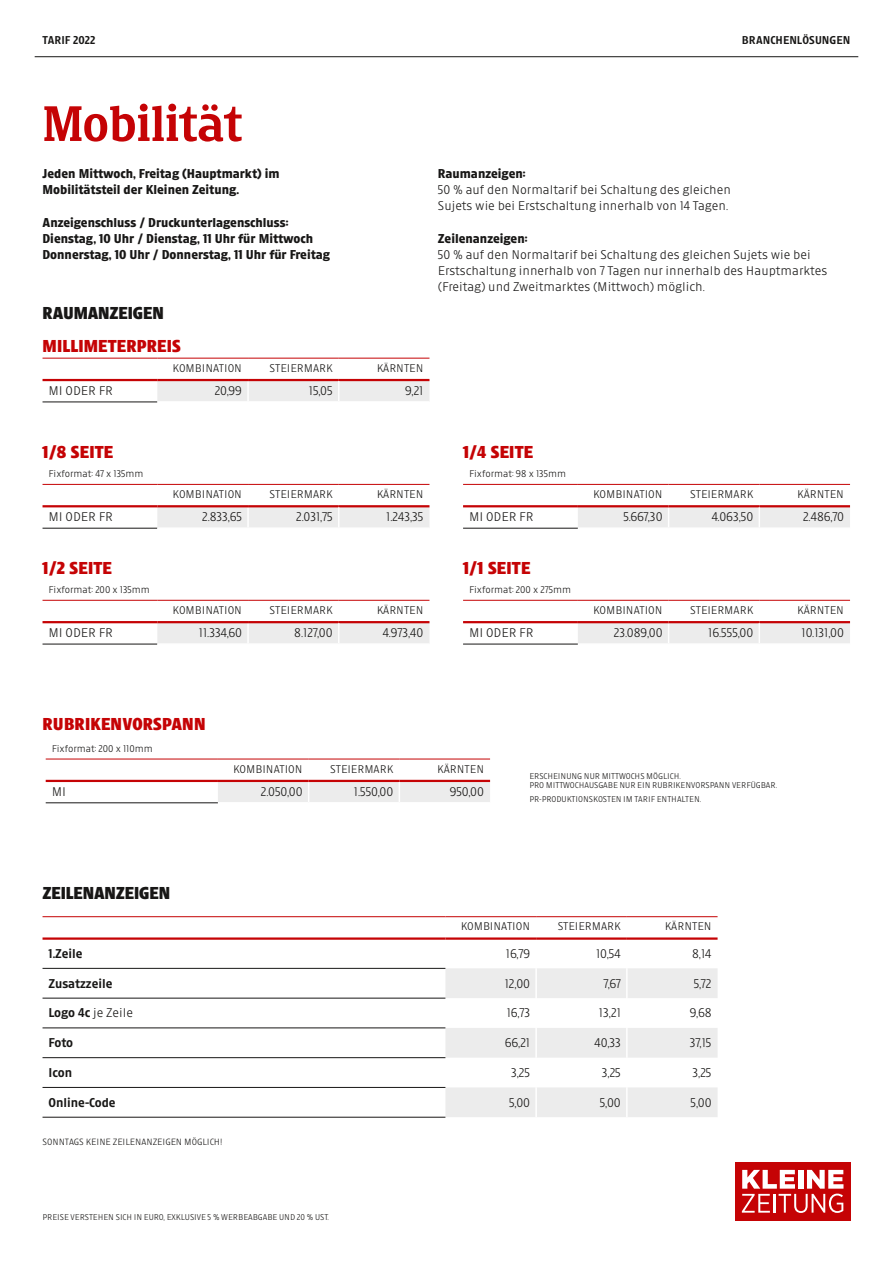
<style>
.page{position:relative;width:893px;height:1263px;background:#fff}
.page>*{position:absolute;margin:0;border:0;box-sizing:border-box;transform-origin:0 0}
.t1{font:500 52.5px "Kleine Titel";letter-spacing:-.005em;color:#c50305}
.t2{font:900 18px "Kleine Sans";letter-spacing:.01em;color:#c50305}
.t3{font:900 18px "Kleine Sans";letter-spacing:-.005em;color:#181716}
.t4{font:300 13.5px/16.2px "Kleine Sans";color:#181716}
.t5{font:700 13.5px/16.2px "Kleine Sans";color:#181716}
.t6{font:500 13.5px "Kleine Sans";color:#181716}
.t7{font:300 12px "Kleine Sans";color:#181716}
.t8{font:500 12px "Kleine Sans";letter-spacing:.005em;color:#181716}
.t9{font:300 10.5px "Kleine Sans";color:#181716}
.t10{font:300 9.75px "Kleine Sans";color:#181716}
.t11{font:300 9px/9px "Kleine Sans";color:#181716}
.s1{font-weight:500}
</style>
<div class="page">
<div style="left:735px;top:1162px;width:115px;height:58px;background:#c50305"></div>
<svg style="left:742px;top:1170px;width:101px;height:43px"></svg>
<hr style="left:43px;top:528px;width:114px;height:1px;background:#181716">
<hr style="left:43px;top:505px;width:114px;height:2px;background:#c50305">
<hr style="left:43px;top:484px;width:114px;height:1px;background:#c50305">
<svg style="left:157px;top:484px;width:272px;height:44px"></svg>
<hr style="left:43px;top:644px;width:114px;height:1px;background:#181716">
<hr style="left:43px;top:621px;width:114px;height:2px;background:#c50305">
<hr style="left:43px;top:600px;width:114px;height:1px;background:#c50305">
<svg style="left:157px;top:600px;width:272px;height:44px"></svg>
<hr style="left:463px;top:528px;width:115px;height:1px;background:#181716">
<hr style="left:463px;top:505px;width:115px;height:2px;background:#c50305">
<hr style="left:463px;top:484px;width:115px;height:1px;background:#c50305">
<svg style="left:578px;top:484px;width:272px;height:43px"></svg>
<hr style="left:463px;top:644px;width:115px;height:1px;background:#181716">
<hr style="left:463px;top:621px;width:115px;height:2px;background:#c50305">
<hr style="left:463px;top:600px;width:115px;height:1px;background:#c50305">
<svg style="left:578px;top:600px;width:272px;height:43px"></svg>
<svg style="left:46px;top:759px;width:444px;height:44px"></svg>
<svg style="left:43px;top:917px;width:675px;height:200px"></svg>
<svg style="left:445px;top:968px;width:273px;height:149px"></svg>
<hr style="left:43px;top:968px;width:402px;height:1px;background:#181716">
<hr style="left:43px;top:998px;width:402px;height:1px;background:#181716">
<hr style="left:43px;top:1028px;width:402px;height:1px;background:#181716">
<hr style="left:43px;top:1057px;width:402px;height:1px;background:#181716">
<hr style="left:43px;top:1087px;width:402px;height:1px;background:#181716">
<hr style="left:43px;top:1117px;width:402px;height:1px;background:#181716">
<hr style="left:535px;top:917px;width:2px;height:20px;background:#fff">
<hr style="left:535px;top:940px;width:2px;height:28px;background:#fff">
<hr style="left:535px;top:968px;width:2px;height:30px;background:#fff">
<hr style="left:535px;top:998px;width:2px;height:30px;background:#fff">
<hr style="left:535px;top:1028px;width:2px;height:30px;background:#fff">
<hr style="left:535px;top:1058px;width:2px;height:29px;background:#fff">
<hr style="left:535px;top:1087px;width:2px;height:30px;background:#fff">
<hr style="left:43px;top:916px;width:402px;height:1px;background:#c50305">
<hr style="left:445px;top:916px;width:91px;height:1px;background:#c50305">
<hr style="left:536px;top:916px;width:91px;height:1px;background:#c50305">
<hr style="left:627px;top:916px;width:91px;height:1px;background:#c50305">
<hr style="left:626px;top:940px;width:2px;height:28px;background:#fff">
<hr style="left:626px;top:968px;width:2px;height:30px;background:#fff">
<hr style="left:626px;top:998px;width:2px;height:30px;background:#fff">
<hr style="left:626px;top:1028px;width:2px;height:30px;background:#fff">
<hr style="left:626px;top:1058px;width:2px;height:29px;background:#fff">
<hr style="left:626px;top:1087px;width:2px;height:30px;background:#fff">
<hr style="left:43px;top:937px;width:402px;height:3px;background:#c50305">
<hr style="left:445px;top:937px;width:91px;height:3px;background:#c50305">
<hr style="left:536px;top:937px;width:91px;height:3px;background:#c50305">
<hr style="left:627px;top:937px;width:91px;height:3px;background:#c50305">
<hr style="left:35px;top:56px;width:823px;height:1px;background:#181716">
<hr style="left:43px;top:402px;width:114px;height:1px;background:#181716">
<hr style="left:43px;top:379px;width:114px;height:2px;background:#c50305">
<hr style="left:43px;top:358px;width:114px;height:1px;background:#c50305">
<svg style="left:157px;top:358px;width:272px;height:44px"></svg>
<p class="t8" style="left:43px;top:32px;width:54px">TARIF 2022</p>
<p class="t8" style="left:742px;top:32px;width:110px">BRANCHENLÖSUNGEN</p>
<h1 class="t1" style="left:43px;top:90px;width:201px">Mobilität</h1>
<p class="t5" style="left:43px;top:164px;width:239px">Jeden Mittwoch, Freitag (Hauptmarkt) im<br>Mobilitätsteil der Kleinen Zeitung.</p>
<p class="t5" style="left:43px;top:213px;width:289px">Anzeigenschluss / Druckunterlagenschluss:<br>Dienstag, 10 Uhr / Dienstag, 11 Uhr für Mittwoch<br>Donnerstag, 10 Uhr / Donnerstag, 11 Uhr für Freitag</p>
<h2 class="t3" style="left:43px;top:301px;width:123px">RAUMANZEIGEN</h2>
<h2 class="t2" style="left:43px;top:334px;width:140px">MILLIMETERPREIS</h2>
<p class="t7" style="left:173px;top:360px;width:71px">KOMBINATION</p>
<p class="t7" style="left:270px;top:360px;width:65px">STEIERMARK</p>
<p class="t7" style="left:377px;top:360px;width:48px">KÄRNTEN</p>
<p class="t4" style="left:49px;top:381px;width:66px">MI ODER FR</p>
<p class="t4" style="left:215px;top:381px;width:29px">20,99</p>
<p class="t4" style="left:309px;top:381px;width:25px">15,05</p>
<p class="t4" style="left:405px;top:381px;width:20px">9,21</p>
<p class="t5" style="left:438px;top:164px;width:89px">Raumanzeigen:</p>
<p class="t4" style="left:438px;top:181px;width:294px">50 % auf den Normaltarif bei Schaltung des gleichen<br>Sujets wie bei Erstschaltung innerhalb von 14 Tagen.</p>
<p class="t5" style="left:438px;top:229px;width:91px">Zeilenanzeigen:</p>
<p class="t4" style="left:438px;top:245px;width:391px">50 % auf den Normaltarif bei Schaltung des gleichen Sujets wie bei<br>Erstschaltung innerhalb von 7 Tagen nur innerhalb des Hauptmarktes (Freitag) und Zweitmarktes (Mittwoch) möglich.</p>
<h2 class="t2" style="left:43px;top:440px;width:72px">1/8 SEITE</h2>
<h2 class="t2" style="left:463px;top:440px;width:72px">1/4 SEITE</h2>
<p class="t9" style="left:49px;top:467px;width:96px">Fixformat: 47 x 135mm</p>
<p class="t9" style="left:469px;top:467px;width:98px">Fixformat: 98 x 135mm</p>
<p class="t7" style="left:173px;top:487px;width:71px">KOMBINATION</p>
<p class="t7" style="left:270px;top:487px;width:65px">STEIERMARK</p>
<p class="t7" style="left:377px;top:487px;width:48px">KÄRNTEN</p>
<p class="t7" style="left:593px;top:487px;width:71px">KOMBINATION</p>
<p class="t7" style="left:690px;top:487px;width:65px">STEIERMARK</p>
<p class="t7" style="left:797px;top:487px;width:48px">KÄRNTEN</p>
<p class="t4" style="left:49px;top:508px;width:66px">MI ODER FR</p>
<p class="t4" style="left:202px;top:508px;width:41px">2.833,65</p>
<p class="t4" style="left:296px;top:508px;width:38px">2.031,75</p>
<p class="t4" style="left:386px;top:508px;width:39px">1.243,35</p>
<p class="t4" style="left:469px;top:508px;width:66px">MI ODER FR</p>
<p class="t4" style="left:623px;top:508px;width:41px">5.667,30</p>
<p class="t4" style="left:712px;top:508px;width:43px">4.063,50</p>
<p class="t4" style="left:803px;top:508px;width:43px">2.486,70</p>
<h2 class="t2" style="left:43px;top:556px;width:71px">1/2 SEITE</h2>
<h2 class="t2" style="left:463px;top:556px;width:69px">1/1 SEITE</h2>
<p class="t9" style="left:49px;top:583px;width:103px">Fixformat: 200 x 135mm</p>
<p class="t9" style="left:469px;top:583px;width:103px">Fixformat: 200 x 275mm</p>
<p class="t7" style="left:173px;top:603px;width:71px">KOMBINATION</p>
<p class="t7" style="left:270px;top:603px;width:65px">STEIERMARK</p>
<p class="t7" style="left:377px;top:603px;width:48px">KÄRNTEN</p>
<p class="t7" style="left:593px;top:603px;width:71px">KOMBINATION</p>
<p class="t7" style="left:690px;top:603px;width:65px">STEIERMARK</p>
<p class="t7" style="left:797px;top:603px;width:48px">KÄRNTEN</p>
<p class="t4" style="left:49px;top:623px;width:66px">MI ODER FR</p>
<p class="t4" style="left:199px;top:623px;width:45px">11.334,60</p>
<p class="t4" style="left:294px;top:623px;width:40px">8.127,00</p>
<p class="t4" style="left:383px;top:623px;width:42px">4.973,40</p>
<p class="t4" style="left:469px;top:623px;width:66px">MI ODER FR</p>
<p class="t4" style="left:614px;top:623px;width:50px">23.089,00</p>
<p class="t4" style="left:708px;top:623px;width:47px">16.555,00</p>
<p class="t4" style="left:801px;top:623px;width:44px">10.131,00</p>
<h2 class="t2" style="left:43px;top:712px;width:165px">RUBRIKENVORSPANN</h2>
<p class="t9" style="left:52px;top:742px;width:103px">Fixformat: 200 x 110mm</p>
<p class="t7" style="left:233px;top:761px;width:71px">KOMBINATION</p>
<p class="t7" style="left:330px;top:761px;width:65px">STEIERMARK</p>
<p class="t7" style="left:437px;top:761px;width:48px">KÄRNTEN</p>
<p class="t4" style="left:52px;top:782px;width:16px">MI</p>
<p class="t4" style="left:261px;top:782px;width:43px">2.050,00</p>
<p class="t4" style="left:354px;top:782px;width:41px">1.550,00</p>
<p class="t4" style="left:450px;top:782px;width:36px">950,00</p>
<h2 class="t3" style="left:43px;top:881px;width:129px">ZEILENANZEIGEN</h2>
<p class="t11" style="left:529px;top:771px;width:249px">ERSCHEINUNG NUR MITTWOCHS MÖGLICH.<br>PRO MITTWOCHAUSGABE NUR EIN RUBRIKENVORSPANN VERFÜGBAR.</p>
<p class="t11" style="left:529px;top:794px;width:173px">PR-PRODUKTIONSKOSTEN IM TARIF ENTHALTEN.</p>
<p class="t7" style="left:461px;top:919px;width:71px">KOMBINATION</p>
<p class="t7" style="left:558px;top:919px;width:65px">STEIERMARK</p>
<p class="t7" style="left:665px;top:919px;width:48px">KÄRNTEN</p>
<p class="t6" style="left:49px;top:945px;width:36px">1.Zeile</p>
<p class="t4" style="left:506px;top:944px;width:26px">16,79</p>
<p class="t4" style="left:596px;top:944px;width:26px">10,54</p>
<p class="t4" style="left:692px;top:944px;width:21px">8,14</p>
<p class="t6" style="left:49px;top:974px;width:65px">Zusatzzeile</p>
<p class="t4" style="left:505px;top:974px;width:27px">12,00</p>
<p class="t4" style="left:603px;top:974px;width:19px">7,67</p>
<p class="t4" style="left:694px;top:974px;width:19px">5,72</p>
<p class="t4" style="left:49px;top:1004px;width:86px"><span class="s1">Logo 4c</span> je Zeile</p>
<p class="t4" style="left:507px;top:1004px;width:25px">16,73</p>
<p class="t4" style="left:599px;top:1004px;width:23px">13,21</p>
<p class="t4" style="left:690px;top:1004px;width:23px">9,68</p>
<p class="t6" style="left:49px;top:1034px;width:26px">Foto</p>
<p class="t4" style="left:505px;top:1034px;width:27px">66,21</p>
<p class="t4" style="left:594px;top:1034px;width:28px">40,33</p>
<p class="t4" style="left:690px;top:1034px;width:23px">37,15</p>
<p class="t6" style="left:49px;top:1064px;width:25px">Icon</p>
<p class="t4" style="left:511px;top:1063px;width:21px">3,25</p>
<p class="t4" style="left:602px;top:1063px;width:21px">3,25</p>
<p class="t4" style="left:692px;top:1063px;width:21px">3,25</p>
<p class="t6" style="left:49px;top:1093px;width:69px">Online-Code</p>
<p class="t4" style="left:509px;top:1093px;width:22px">5,00</p>
<p class="t4" style="left:600px;top:1093px;width:22px">5,00</p>
<p class="t4" style="left:691px;top:1093px;width:22px">5,00</p>
<p class="t10" style="left:43px;top:1135px;width:181px">SONNTAGS KEINE ZEILENANZEIGEN MÖGLICH!</p>
<p class="t11" style="left:43px;top:1212px;width:288px">PREISE VERSTEHEN SICH IN EURO, EXKLUSIVE 5 % WERBEABGABE UND 20 % UST.</p>
</div>
